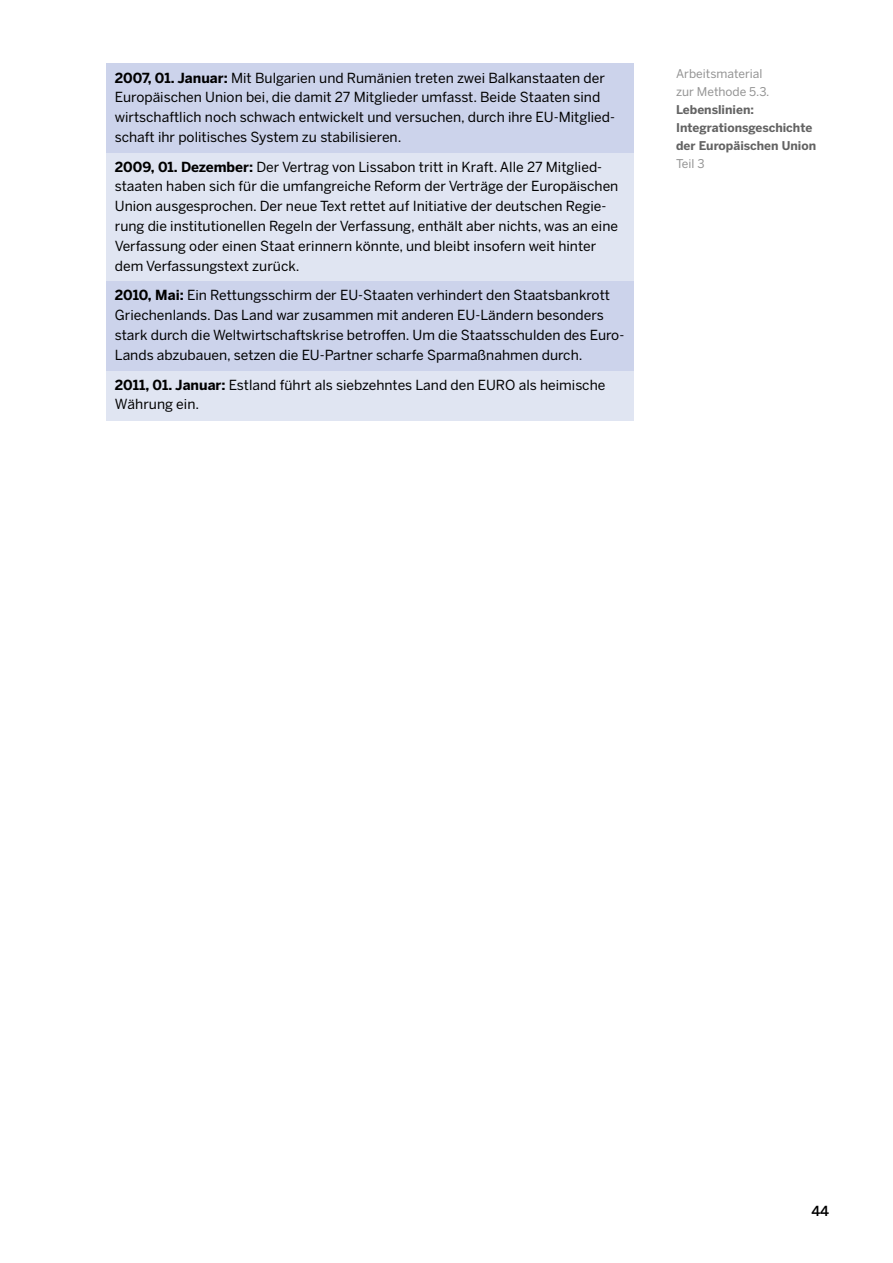
<style>
.page{position:relative;width:893px;height:1263px;background:#fff}
.page>*{position:absolute;margin:0;border:0;box-sizing:border-box;transform-origin:0 0}
.t1{font:13.8px/19.8px "Benton Sans";color:#000}
.t2{font:500 13.8px "Benton Sans";color:#000}
.t3{font:700 12px/18px "Benton Sans";color:#636363}
.t4{font:12px/18px "Benton Sans";color:#939393}
.s1{font-weight:700}
</style>
<div class="page">
<div style="left:106px;top:153px;width:528px;height:267px;background:#e0e5f2"></div>
<div style="left:106px;top:64px;width:528px;height:89px;background:#ccd3eb"></div>
<div style="left:106px;top:282px;width:528px;height:89px;background:#ccd3eb"></div>
<p class="t1" style="left:115px;top:67px;width:502px"><span class="s1">2007, 01. Januar:</span> Mit Bulgarien und Rumänien treten zwei Balkanstaaten der Europäischen Union bei, die damit 27 Mitglieder umfasst. Beide Staaten sind wirtschaftlich noch schwach entwickelt und versuchen, durch ihre EU-Mitglied&shy;schaft ihr politisches System zu stabilisieren.</p>
<p class="t1" style="left:115px;top:157px;width:505px"><span class="s1">2009, 01. Dezember:</span> Der Vertrag von Lissabon tritt in Kraft. Alle 27 Mitglied&shy;staaten haben sich für die umfangreiche Reform der Verträge der Europäischen Union ausgesprochen. Der neue Text rettet auf Initiative der deutschen Regie&shy;rung die institutionellen Regeln der Verfassung, enthält aber nichts, was an eine Verfassung oder einen Staat erinnern könnte, und bleibt insofern weit hinter dem Verfassungstext zurück.</p>
<p class="t1" style="left:115px;top:285px;width:511px"><span class="s1">2010, Mai:</span> Ein Rettungsschirm der EU-Staaten verhindert den Staatsbankrott Griechenlands. Das Land war zusammen mit anderen EU-Ländern besonders stark durch die Weltwirtschaftskrise betroffen. Um die Staatsschulden des Euro-Lands abzubauen, setzen die EU-Partner scharfe Sparmaßnahmen durch.</p>
<p class="t1" style="left:115px;top:374px;width:492px"><span class="s1">2011, 01. Januar:</span> Estland führt als siebzehntes Land den EURO als heimische<br>Währung ein.</p>
<p class="t4" style="left:676px;top:64px;width:95px">Arbeitsmaterial zur Methode 5.3.</p>
<p class="t3" style="left:676px;top:100px;width:142px">Lebenslinien:<br>Integrationsgeschichte der Europäischen Union</p>
<p class="t4" style="left:676px;top:154px;width:30px">Teil 3</p>
<p class="t2" style="left:811px;top:1202px;width:19px">44</p>
</div>
